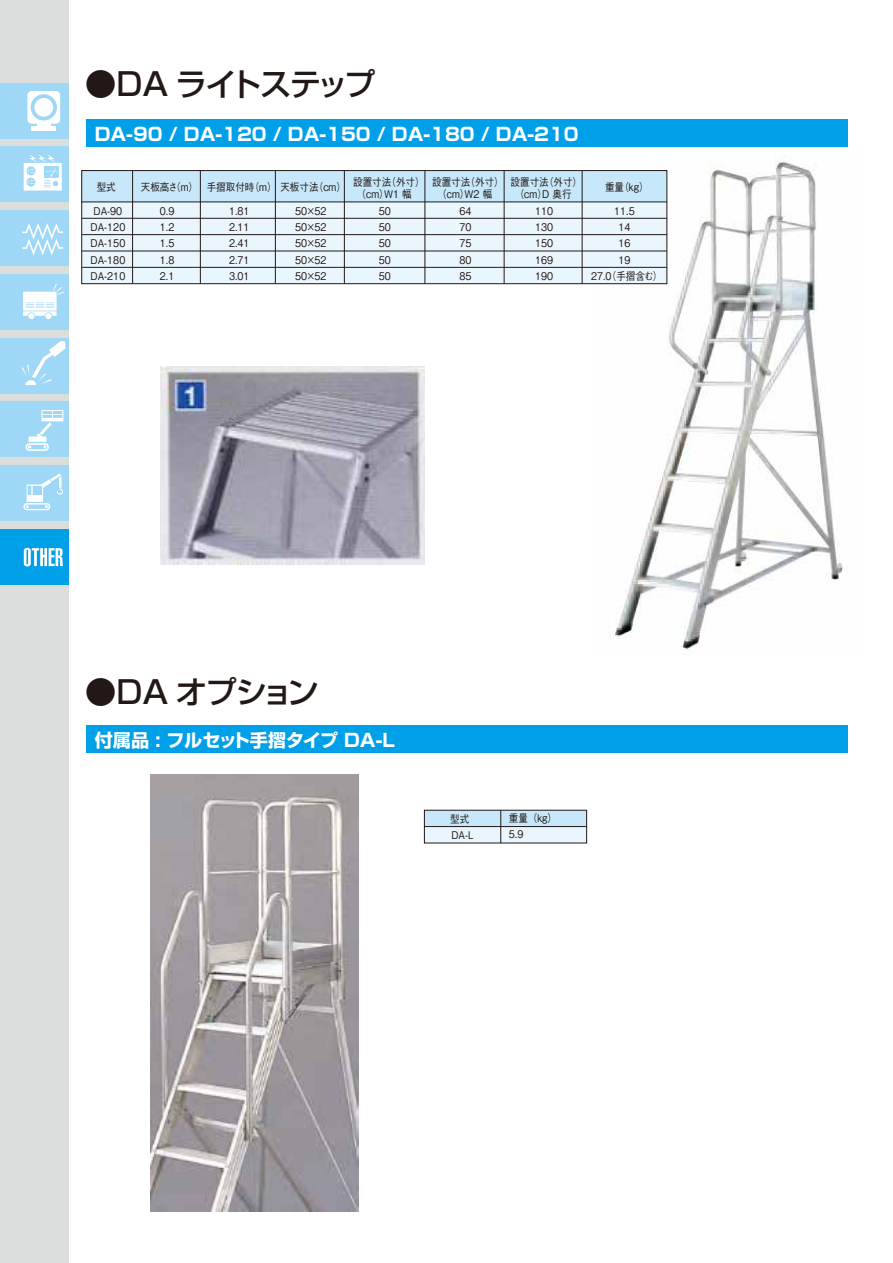
<style>
.page{position:relative;width:893px;height:1263px;background:#fff}
.page>*{position:absolute;margin:0;border:0;box-sizing:border-box;transform-origin:0 0}
.t1{font:500 31.5px "Shin Go Pro";letter-spacing:-.065em;color:#221815}
.t2{font:700 18px "Shin Go Pro";color:#fff}
.t3{font:700 18px "Shin Go Pro";letter-spacing:-.02em;color:#fff}
.t4{font:500 10.65px/16.4px "Gothic BBB Pro";color:#221815;scale:.9 1}
</style>
<div class="page">
<div style="left:0;top:0;width:68px;height:1263px;background:#dcdddd"></div>
<div style="left:0;top:147px;width:68px;height:55px;background:#9fd8f7"></div>
<div style="left:0;top:274px;width:68px;height:56px;background:#9fd8f7"></div>
<div style="left:0;top:338px;width:68px;height:55px;background:#9fd8f7"></div>
<div style="left:0;top:402px;width:68px;height:55px;background:#9fd8f7"></div>
<div style="left:0;top:466px;width:68px;height:55px;background:#9fd8f7"></div>
<div style="left:0;top:529px;width:68px;height:56px;background:#00a0e9"></div>
<svg style="left:24px;top:154px;width:38px;height:37px"></svg>
<svg style="left:23px;top:284px;width:41px;height:35px"></svg>
<svg style="left:22px;top:341px;width:43px;height:44px"></svg>
<svg style="left:26px;top:410px;width:37px;height:41px"></svg>
<svg style="left:24px;top:473px;width:39px;height:37px"></svg>
<svg style="left:24px;top:548px;width:39px;height:18px"></svg>
<div style="left:0;top:210px;width:68px;height:56px;background:#9fd8f7"></div>
<svg style="left:22px;top:223px;width:41px;height:32px"></svg>
<div style="left:0;top:83px;width:68px;height:55px;background:#9fd8f7"></div>
<hr style="left:37px;top:123px;width:14px;height:3px;background:#fff">
<div style="left:31px;top:126px;width:25px;height:5px;background:#fff"></div>
<svg style="left:27px;top:91px;width:33px;height:33px"></svg>
<div style="left:34px;top:98px;width:19px;height:19px;background:#fff;border-radius:50%"></div>
<div style="left:86px;top:119px;width:762px;height:28px;background:#00a0e9"></div>
<img style="left:161px;top:367px;width:264px;height:198px">
<img style="left:592px;top:159px;width:252px;height:491px">
<div style="left:82px;top:202px;width:585px;height:82px;background:#eaf6fd"></div>
<div style="left:82px;top:171px;width:585px;height:31px;background:#c7e8fa"></div>
<hr style="left:82px;top:202px;width:585px;height:1px;background:#221815">
<hr style="left:82px;top:251px;width:585px;height:1px;background:#221815">
<hr style="left:82px;top:234px;width:585px;height:1px;background:#221815">
<hr style="left:82px;top:218px;width:585px;height:1px;background:#221815">
<hr style="left:82px;top:267px;width:585px;height:1px;background:#221815">
<div style="left:81px;top:170px;width:586px;height:114px;border:1px solid #221815"></div>
<hr style="left:132px;top:171px;width:1px;height:113px;background:#221815">
<hr style="left:200px;top:171px;width:1px;height:113px;background:#221815">
<hr style="left:275px;top:171px;width:1px;height:113px;background:#221815">
<hr style="left:344px;top:171px;width:1px;height:113px;background:#221815">
<hr style="left:425px;top:171px;width:1px;height:113px;background:#221815">
<hr style="left:504px;top:171px;width:1px;height:113px;background:#221815">
<hr style="left:582px;top:171px;width:1px;height:113px;background:#221815">
<div style="left:86px;top:725px;width:762px;height:28px;background:#00a0e9"></div>
<img style="left:151px;top:775px;width:208px;height:436px">
<div style="left:424px;top:826px;width:163px;height:17px;background:#eaf6fd"></div>
<div style="left:424px;top:810px;width:163px;height:16px;background:#c7e8fa"></div>
<hr style="left:424px;top:826px;width:163px;height:1px;background:#221815">
<hr style="left:500px;top:810px;width:1px;height:33px;background:#221815">
<h1 class="t1" style="left:85px;top:58px;width:292px">●DA ライトステップ</h1>
<h2 class="t2" style="left:95px;top:119px;width:486px">DA-90 / DA-120 / DA-150 / DA-180 / DA-210</h2>
<p class="t4" style="left:97px;top:177px;width:23px">型式</p>
<p class="t4" style="left:141px;top:173px;width:492px">天板高さ（m） 手摺取付時（m） 天板寸法（cm） 設置寸法（外寸） 設置寸法（外寸） 設置寸法（外寸）</p>
<p class="t4" style="left:605px;top:177px;width:50px">重量（kg）</p>
<p class="t4" style="left:357px;top:185px;width:63px">（cm）W1 幅</p>
<p class="t4" style="left:437px;top:185px;width:63px">（cm）W2 幅</p>
<p class="t4" style="left:515px;top:185px;width:65px">（cm）D 奥行</p>
<p class="t4" style="left:94px;top:201px;width:34px">DA-90</p>
<p class="t4" style="left:160px;top:201px;width:18px">0.9</p>
<p class="t4" style="left:229px;top:201px;width:24px">1.81</p>
<p class="t4" style="left:295px;top:201px;width:36px">50×52</p>
<p class="t4" style="left:379px;top:201px;width:15px">50</p>
<p class="t4" style="left:460px;top:201px;width:15px">64</p>
<p class="t4" style="left:535px;top:201px;width:22px">110</p>
<p class="t4" style="left:614px;top:201px;width:24px">11.5</p>
<p class="t4" style="left:91px;top:217px;width:40px">DA-120</p>
<p class="t4" style="left:160px;top:217px;width:18px">1.2</p>
<p class="t4" style="left:229px;top:217px;width:24px">2.11</p>
<p class="t4" style="left:295px;top:217px;width:36px">50×52</p>
<p class="t4" style="left:379px;top:217px;width:15px">50</p>
<p class="t4" style="left:460px;top:217px;width:15px">70</p>
<p class="t4" style="left:535px;top:217px;width:22px">130</p>
<p class="t4" style="left:618px;top:217px;width:15px">14</p>
<p class="t4" style="left:91px;top:234px;width:40px">DA-150</p>
<p class="t4" style="left:160px;top:234px;width:18px">1.5</p>
<p class="t4" style="left:229px;top:234px;width:24px">2.41</p>
<p class="t4" style="left:295px;top:234px;width:36px">50×52</p>
<p class="t4" style="left:379px;top:234px;width:15px">50</p>
<p class="t4" style="left:460px;top:234px;width:15px">75</p>
<p class="t4" style="left:535px;top:234px;width:22px">150</p>
<p class="t4" style="left:618px;top:234px;width:15px">16</p>
<p class="t4" style="left:91px;top:250px;width:40px">DA-180</p>
<p class="t4" style="left:160px;top:250px;width:18px">1.8</p>
<p class="t4" style="left:229px;top:250px;width:24px">2.71</p>
<p class="t4" style="left:295px;top:250px;width:36px">50×52</p>
<p class="t4" style="left:379px;top:250px;width:15px">50</p>
<p class="t4" style="left:460px;top:250px;width:15px">80</p>
<p class="t4" style="left:535px;top:250px;width:22px">169</p>
<p class="t4" style="left:618px;top:250px;width:15px">19</p>
<p class="t4" style="left:91px;top:266px;width:40px">DA-210</p>
<p class="t4" style="left:160px;top:266px;width:18px">2.1</p>
<p class="t4" style="left:229px;top:266px;width:24px">3.01</p>
<p class="t4" style="left:295px;top:266px;width:36px">50×52</p>
<p class="t4" style="left:379px;top:266px;width:15px">50</p>
<p class="t4" style="left:460px;top:266px;width:15px">85</p>
<p class="t4" style="left:535px;top:266px;width:22px">190</p>
<p class="t4" style="left:591px;top:266px;width:81px">27.0（手摺含む）</p>
<h1 class="t1" style="left:85px;top:666px;width:236px">●DA オプション</h1>
<h2 class="t3" style="left:95px;top:725px;width:302px">付属品 : フルセット手摺タイプ DA-L</h2>
<p class="t4" style="left:451px;top:809px;width:26px;text-indent:-11px">　型式<br>DA-L</p>
<p class="t4" style="left:509px;top:808px;width:55px">重量（kg）<br>5.9</p>
</div>
